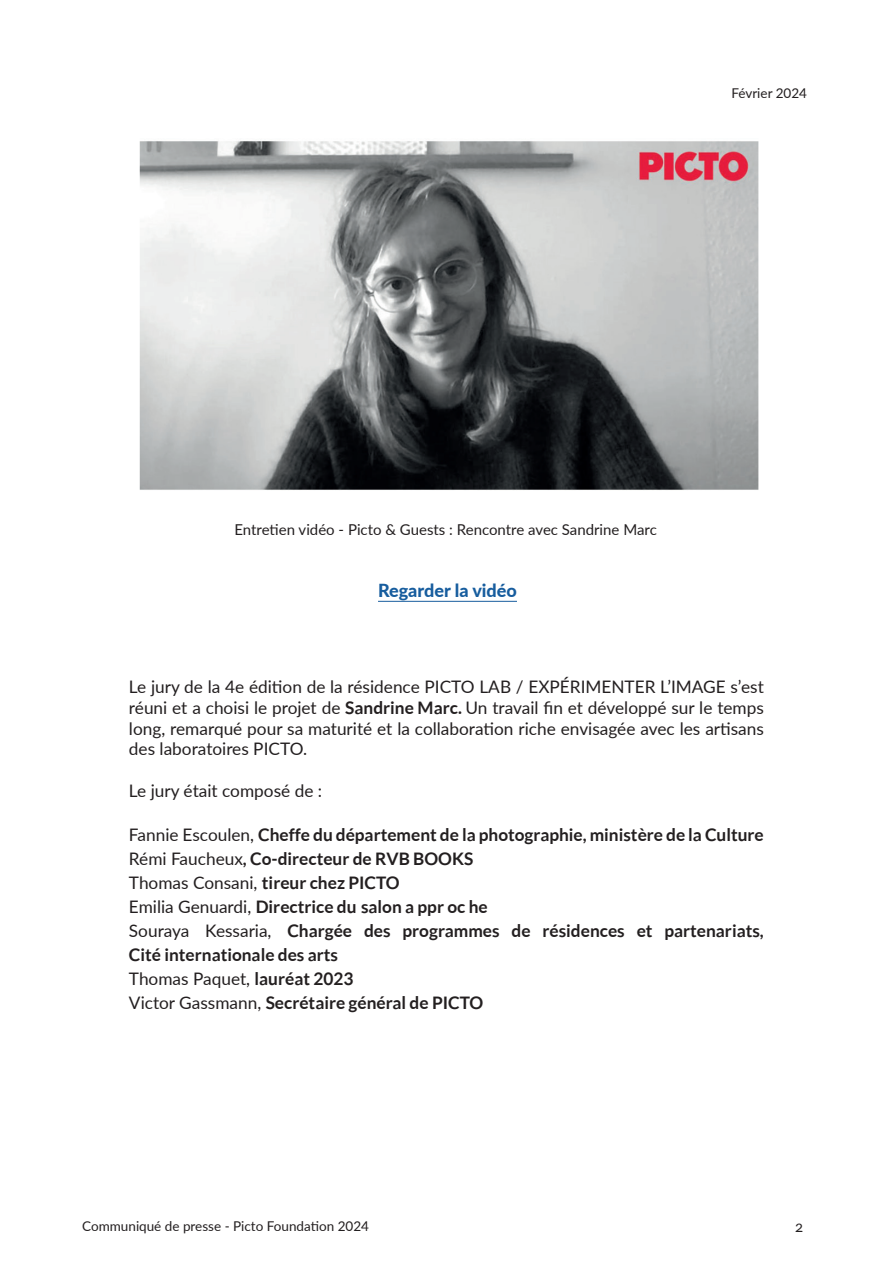
<style>
.page{position:relative;width:893px;height:1263px;background:#fff}
.page>*{position:absolute;margin:0;border:0;box-sizing:border-box;transform-origin:0 0}
.t1{font:900 18px "Lato";color:#175d9e}
.t2{font:700 17.25px/24px "Lato";color:#231f20}
.t3{font:17.25px/20.7px "Lato";color:#231f20;text-align:justify}
.t4{font:15px "Lato";color:#231f20}
.t5{font:13.5px "Lato";color:#231f20}
.s1{font-weight:700}
.s2{font-weight:400}
</style>
<div class="page">
<hr style="left:378px;top:601px;width:139px;height:1px;background:#175d9e">
<img style="left:139px;top:141px;width:620px;height:349px">
<p class="t5" style="left:731px;top:84px;width:77px">Février 2024</p>
<p class="t4" style="left:234px;top:518px;width:424px">Entretien vidéo - Picto &amp; Guests : Rencontre avec Sandrine Marc</p>
<p class="t1" style="left:378px;top:577px;width:140px">Regarder la vidéo</p>
<p class="t3" style="left:129px;top:676px;width:636px">Le jury de la 4e édition de la résidence PICTO LAB / EXPÉRIMENTER L’IMAGE s’est réuni et a choisi le projet de <span class="s1">Sandrine Marc.</span> Un travail fin et développé sur le temps long, remarqué pour sa maturité et la collaboration riche envisagée avec les artisans des laboratoires PICTO.</p>
<p class="t3" style="left:129px;top:779px;width:195px">Le jury était composé de :</p>
<p class="t2" style="left:129px;top:823px;width:636px"><span class="s2">Fannie Escoulen,</span> Cheffe du département de la photographie, ministère de la Culture <span class="s2">Rémi Faucheux</span>, Co-directeur de RVB BOOKS<br><span class="s2">Thomas Consani,</span> tireur chez PICTO<br><span class="s2">Emilia Genuardi,</span> Directrice du salon a ppr oc he<br><span class="s2">Souraya Kessaria,</span> Chargée des programmes de résidences et partenariats, Cité internationale des arts<br><span class="s2">Thomas Paquet,</span> lauréat 2023<br><span class="s2">Victor Gassmann,</span> Secrétaire général de PICTO</p>
<p class="t5" style="left:82px;top:1216px;width:288px">Communiqué de presse - Picto Foundation 2024</p>
<p class="t4" style="left:795px;top:1216px;width:10px">2</p>
</div>
